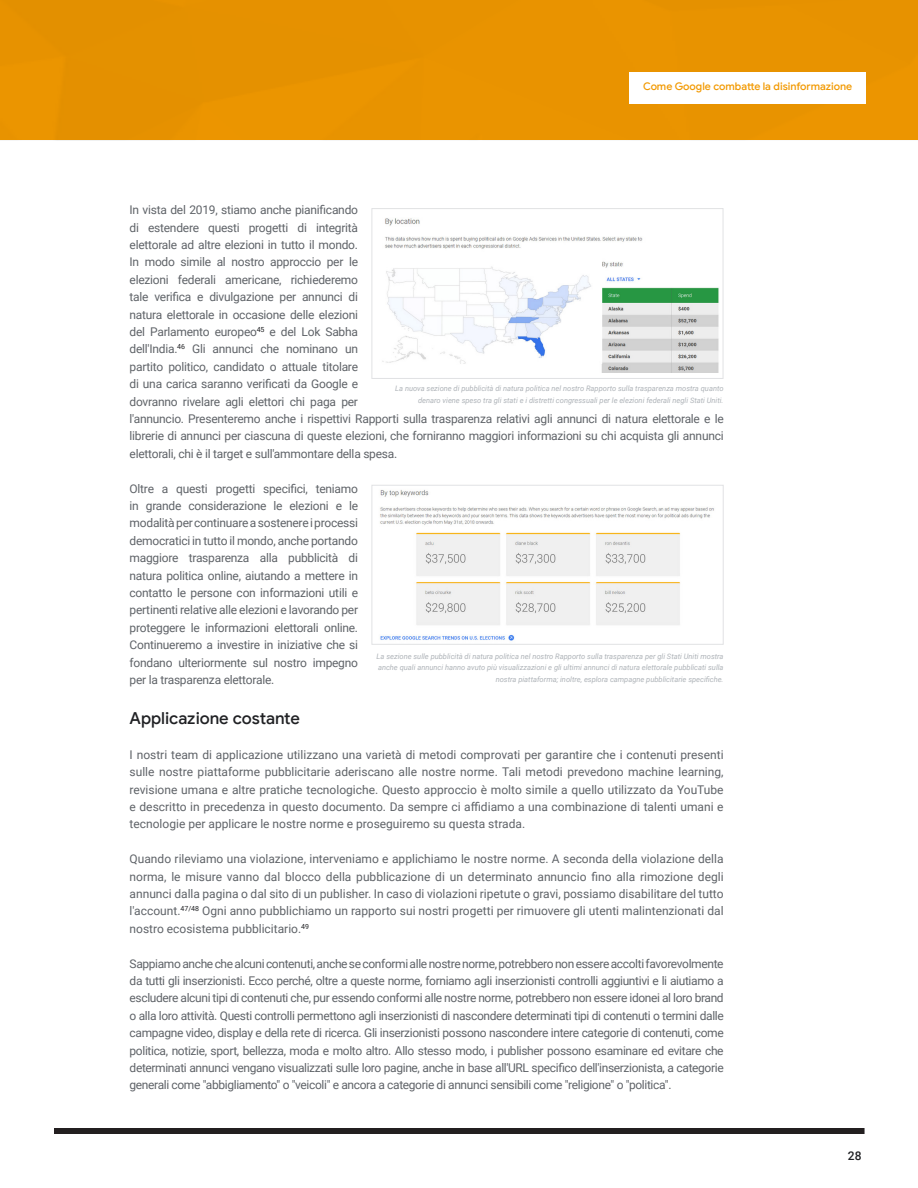
<style>
.page{position:relative;width:918px;height:1188px;background:#fff}
.page>*{position:absolute;margin:0;border:0;box-sizing:border-box;transform-origin:0 0}
.t1{font:500 16.5px "Google Sans";letter-spacing:-.005em;color:#202124}
.t2{font:12px/17.4px "Roboto";letter-spacing:-.02em;color:#5f6368;text-align:justify}
.t3{font:500 12px "Roboto";color:#202124}
.t4{font:500 10.5px "Google Sans";letter-spacing:-.005em;color:#f29900}
.t5{font:italic 7.5px/11.4px "Roboto";color:#aeb3b8;text-align:right}
</style>
<div class="page">
<div style="left:0;top:0;width:918px;height:140px;background:#e89300"></div>
<div style="left:629px;top:72px;width:237px;height:32px;background:#fff"></div>
<div style="left:54px;top:1128px;width:811px;height:6px;background:#231f20"></div>
<img style="left:382px;top:218px;width:337px;height:154px">
<div style="left:372px;top:208px;width:351px;height:171px;border:1px solid #e1e2e4"></div>
<img style="left:380px;top:490px;width:334px;height:151px">
<div style="left:372px;top:485px;width:352px;height:160px;border:1px solid #e1e2e4"></div>
<p class="t4" style="left:643px;top:80px;width:211px">Come Google combatte la disinformazione</p>
<p class="t2" style="left:130px;top:201px;width:596px;text-align:left">In vista del 2019, stiamo anche pianificando<br>di estendere questi progetti di integrità<br>elettorale ad altre elezioni in tutto il mondo.<br>In modo simile al nostro approccio per le<br>elezioni federali americane, richiederemo<br>tale verifica e divulgazione per annunci di<br>natura elettorale in occasione delle elezioni<br>del Parlamento europeo<sup>45</sup> e del Lok Sabha<br>dell'India.<sup>46</sup> Gli annunci che nominano un<br>partito politico, candidato o attuale titolare<br>di una carica saranno verificati da Google e<br>dovranno rivelare agli elettori chi paga per<br>l'annuncio. Presenteremo anche i rispettivi Rapporti sulla trasparenza relativi agli annunci di natura elettorale e le librerie di annunci per ciascuna di queste elezioni, che forniranno maggiori informazioni su chi acquista gli annunci elettorali, chi è il target e sull'ammontare della spesa.</p>
<p class="t2" style="left:130px;top:479px;width:230px">Oltre a questi progetti specifici, teniamo in grande considerazione le elezioni e le modalità per continuare a sostenere i processi democratici in tutto il mondo, anche portando maggiore trasparenza alla pubblicità di natura politica online, aiutando a mettere in contatto le persone con informazioni utili e pertinenti relative alle elezioni e lavorando per proteggere le informazioni elettorali online.<br>Continueremo a investire in iniziative che si fondano ulteriormente sul nostro impegno per la trasparenza elettorale.</p>
<p class="t1" style="left:130px;top:708px;width:172px">Applicazione costante</p>
<p class="t2" style="left:130px;top:745px;width:596px">I nostri team di applicazione utilizzano una varietà di metodi comprovati per garantire che i contenuti presenti sulle nostre piattaforme pubblicitarie aderiscano alle nostre norme. Tali metodi prevedono machine learning, revisione umana e altre pratiche tecnologiche. Questo approccio è molto simile a quello utilizzato da YouTube e descritto in precedenza in questo documento. Da sempre ci affidiamo a una combinazione di talenti umani e tecnologie per applicare le nostre norme e proseguiremo su questa strada.</p>
<p class="t2" style="left:130px;top:850px;width:596px">Quando rileviamo una violazione, interveniamo e applichiamo le nostre norme. A seconda della violazione della norma, le misure vanno dal blocco della pubblicazione di un determinato annuncio fino alla rimozione degli annunci dalla pagina o dal sito di un publisher. In caso di violazioni ripetute o gravi, possiamo disabilitare del tutto l'account.<sup>47/48</sup> Ogni anno pubblichiamo un rapporto sui nostri progetti per rimuovere gli utenti malintenzionati dal nostro ecosistema pubblicitario.<sup>49</sup></p>
<p class="t2" style="left:130px;top:954px;width:596px">Sappiamo anche che alcuni contenuti, anche se conformi alle nostre norme, potrebbero non essere accolti favorevolmente da tutti gli inserzionisti. Ecco perché, oltre a queste norme, forniamo agli inserzionisti controlli aggiuntivi e li aiutiamo a escludere alcuni tipi di contenuti che, pur essendo conformi alle nostre norme, potrebbero non essere idonei al loro brand o alla loro attività. Questi controlli permettono agli inserzionisti di nascondere determinati tipi di contenuti o termini dalle campagne video, display e della rete di ricerca. Gli inserzionisti possono nascondere intere categorie di contenuti, come politica, notizie, sport, bellezza, moda e molto altro. Allo stesso modo, i publisher possono esaminare ed evitare che determinati annunci vengano visualizzati sulle loro pagine, anche in base all'URL specifico dell'inserzionista, a categorie generali come "abbigliamento" o "veicoli" e ancora a categorie di annunci sensibili come "religione" o "politica".</p>
<p class="t5" style="left:395px;top:383px;width:330px">La nuova sezione di pubblicità di natura politica nel nostro Rapporto sulla trasparenza mostra quanto denaro viene speso tra gli stati e i distretti congressuali per le elezioni federali negli Stati Uniti.</p>
<p class="t5" style="left:377px;top:650px;width:348px">La sezione sulle pubblicità di natura politica nel nostro Rapporto sulla trasparenza per gli Stati Uniti mostra anche quali annunci hanno avuto più visualizzazioni e gli ultimi annunci di natura elettorale pubblicati sulla nostra piattaforma; inoltre, esplora campagne pubblicitarie specifiche.</p>
<p class="t3" style="left:848px;top:1147px;width:15px">28</p>
</div>
